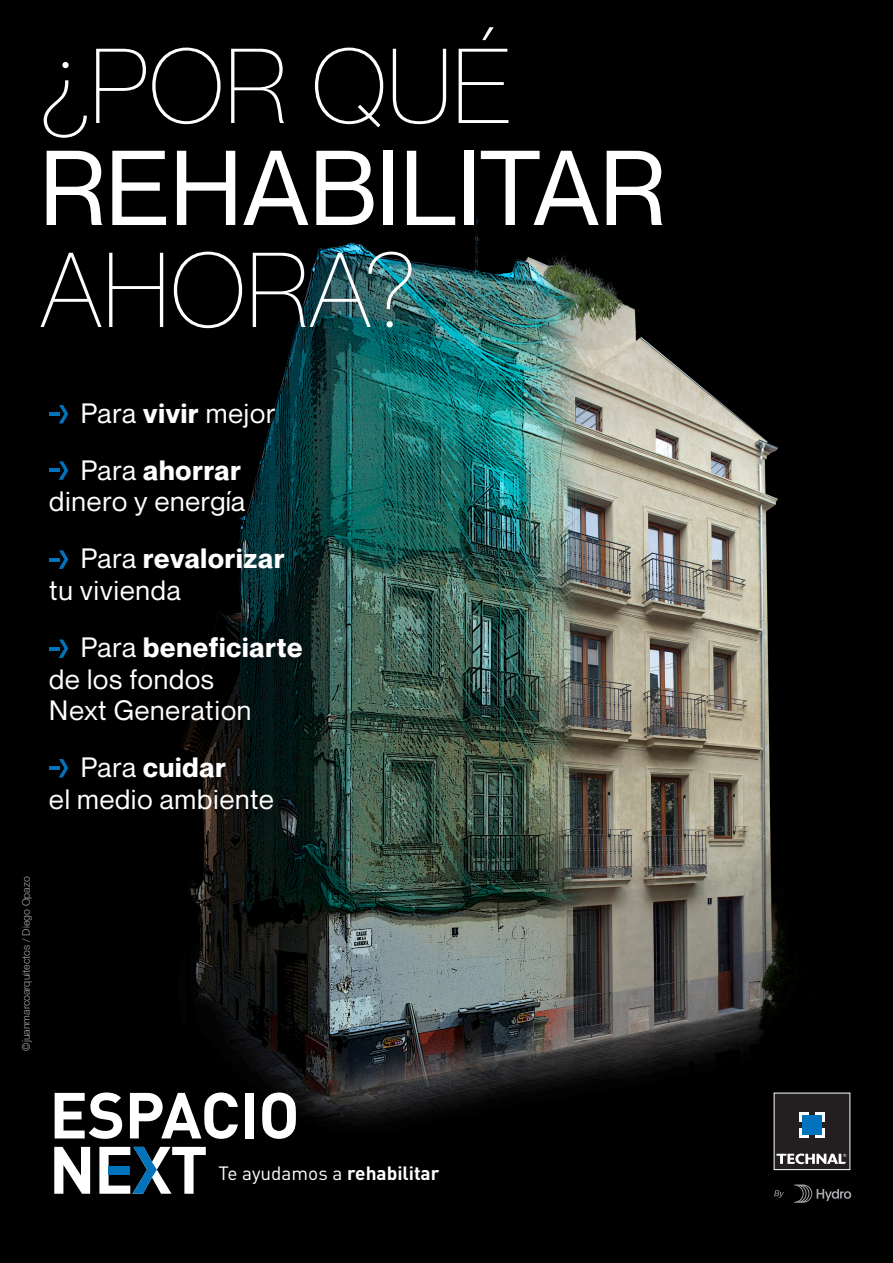
<style>
.page{position:relative;width:893px;height:1263px;background:#fff}
.page>*{position:absolute;margin:0;border:0;box-sizing:border-box;transform-origin:0 0}
.t1{font:300 103.8px/102px "Neue Montreal";color:#fff}
.t2{font:700 64.05px "DIN Pro";letter-spacing:-.01em;color:#fff}
.t3{font:27.45px/31.5px "Neue Montreal";letter-spacing:.03em;color:#fff}
.t4{font:19.05px "DIN Pro";color:#fff}
.t5{font:300 10.5px "Helvetica Neue LT Pro";color:#a8a9ad}
.s1{font-weight:400}
.s2{font-weight:700}
</style>
<div class="page">
<img style="left:0;top:0;width:893px;height:1263px">
<svg style="left:54px;top:1147px;width:36px;height:47px"></svg>
<svg style="left:99px;top:1147px;width:107px;height:47px"></svg>
<div style="left:109px;top:1166px;width:21px;height:8px;background:#0073bc"></div>
<svg style="left:59px;top:405px;width:9px;height:18px"></svg>
<hr style="left:49px;top:412px;width:11px;height:4px;background:#0073bc">
<svg style="left:49px;top:461px;width:19px;height:19px"></svg>
<svg style="left:49px;top:550px;width:19px;height:19px"></svg>
<svg style="left:49px;top:639px;width:19px;height:19px"></svg>
<svg style="left:59px;top:759px;width:9px;height:18px"></svg>
<hr style="left:49px;top:766px;width:11px;height:4px;background:#0073bc">
<div style="left:774px;top:1093px;width:76px;height:76px;background:#231f20"></div>
<svg style="left:799px;top:1112px;width:9px;height:10px"></svg>
<svg style="left:815px;top:1112px;width:9px;height:10px"></svg>
<div style="left:799px;top:1129px;width:9px;height:9px;background:#fff"></div>
<svg style="left:815px;top:1129px;width:9px;height:9px"></svg>
<div style="left:802px;top:1116px;width:19px;height:19px;background:#0073bc"></div>
<svg style="left:776px;top:1153px;width:70px;height:11px"></svg>
<svg style="left:794px;top:1184px;width:57px;height:19px"></svg>
<svg style="left:774px;top:1190px;width:10px;height:8px"></svg>
<p class="t1" style="left:40px;top:35px;width:627px">¿POR QUÉ<br><span class="s1">REHABILITAR<br></span>AHORA?</p>
<p class="t3" style="left:81px;top:398px;width:196px">Para <span class="s2">vivir</span> mejor</p>
<p class="t3" style="left:49px;top:455px;width:197px;text-align:right">Para <span class="s2">ahorrar </span>dinero y energía</p>
<p class="t3" style="left:49px;top:543px;width:237px;text-indent:32px">Para <span class="s2">revalorizar </span>tu vivienda</p>
<p class="t3" style="left:49px;top:632px;width:255px;text-indent:32px">Para <span class="s2">beneficiarte </span>de los fondos<br>Next Generation</p>
<p class="t3" style="left:49px;top:752px;width:226px;text-align:center">Para <span class="s2">cuidar<br></span>el medio ambiente</p>
<p class="t5" style="left:20px;top:1051px;width:176px;rotate:-90deg">©juanmarcoarquitectos / Diego Opazo</p>
<p class="t2" style="left:49px;top:1062px;width:252px">ESPACIO</p>
<p class="t4" style="left:218px;top:1158px;width:222px">Te ayudamos a <span class="s2">rehabilitar</span></p>
</div>
